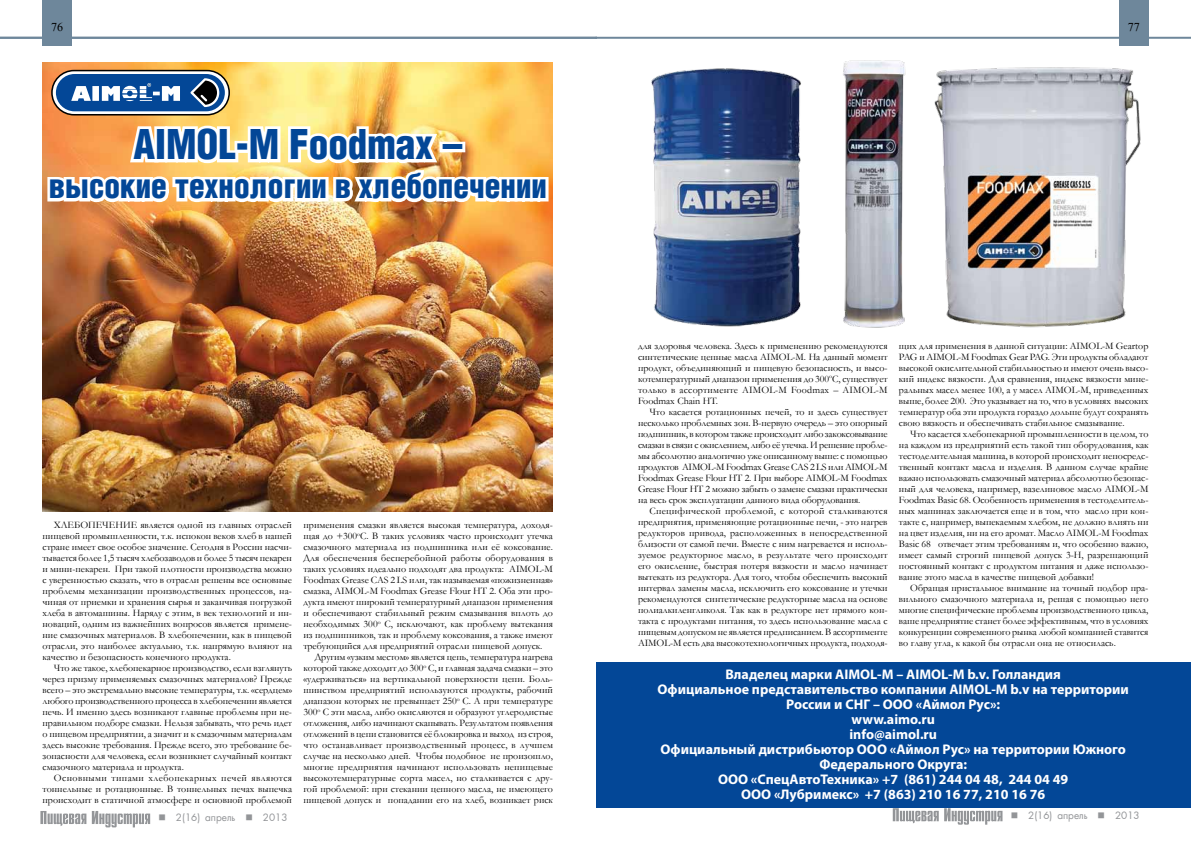
<style>
.page{position:relative;width:1191px;height:842px;background:#fff}
.page>*{position:absolute;margin:0;border:0;box-sizing:border-box;transform-origin:0 0}
.t1{font:900 condensed 40px "Lozen";color:#034797}
.t2{font:900 condensed 33px "Lozen";color:#034797;scale:.95 1}
.t3{font:700 14px/15px "Myriad Pro";color:#fff;text-align:center}
.t4{font:12px "Times New Roman";color:#000}
.t5{font:10px/11px "Garamond";color:#000;text-align:justify}
.t6{font:10px "AG Futura";color:#939598}
</style>
<div class="page">
<svg style="left:40px;top:811px;width:110px;height:16px"></svg>
<svg style="left:892px;top:808px;width:110px;height:17px"></svg>
<div style="left:43px;top:0;width:29px;height:45px;background:#6e879b"></div>
<div style="left:1118px;top:0;width:30px;height:45px;background:#6e879b"></div>
<hr style="left:595px;top:37px;width:596px;height:2px;background:#6e879b">
<hr style="left:0;top:37px;width:597px;height:2px;background:#6e879b">
<div style="left:596px;top:662px;width:595px;height:145px;background:#034797"></div>
<img style="left:43px;top:62px;width:510px;height:449px">
<img style="left:44px;top:70px;width:507px;height:177px">
<img style="left:843px;top:60px;width:63px;height:268px">
<img style="left:651px;top:68px;width:150px;height:259px">
<img style="left:934px;top:67px;width:207px;height:261px">
<p class="t4" style="left:51px;top:19px;width:13px">76</p>
<p class="t4" style="left:1127px;top:19px;width:13px">77</p>
<h1 class="t1" style="left:133px;top:121px;width:330px">AIMOL-M Foodmax –</h1>
<h2 class="t2" style="left:49px;top:167px;width:525px">высокие технологии в хлебопечении</h2>
<p class="t5" style="left:43px;top:519px;width:251px;text-indent:11px">ХЛЕБОПЕЧЕНИЕ является одной из главных отраслей пищевой промышленности, т.к. испокон веков хлеб в нашей стране имеет свое особое значение. Сегодня в России насчи&shy;тывается более 1,5 тысяч хлебозаводов и более 5 тысяч пекарен и мини-пекарен. При такой плотности производства можно с уверенностью сказать, что в отрасли решены все основные проблемы механизации производственных процессов, на&shy;чиная от приемки и хранения сырья и заканчивая погрузкой хлеба в автомашины. Наряду с этим, в век технологий и ин&shy;новаций, одним из важнейших вопросов является примене&shy;ние смазочных материалов. В хлебопечении, как в пищевой отрасли, это наиболее актуально, т.к. напрямую влияют на качество и безопасность конечного продукта.</p>
<p class="t5" style="left:43px;top:662px;width:251px;text-indent:11px">Что же такое, хлебопекарное производство, если взглянуть через призму применяемых смазочных материалов? Прежде всего – это экстремально высокие температуры, т.к. «сердцем» любого производственного процесса в хлебопечении является печь. И именно здесь возникают главные проблемы при не&shy;правильном подборе смазки. Нельзя забывать, что речь идет о пищевом предприятии, а значит и к смазочным материалам здесь высокие требования. Прежде всего, это требование бе&shy;зопасности для человека, если возникнет случайный контакт смазочного материала и продукта.</p>
<p class="t5" style="left:43px;top:772px;width:251px;text-indent:11px">Основными типами хлебопекарных печей являются тоннельные и ротационные. В тоннельных печах выпечка происходит в статичной атмосфере и основной проблемой</p>
<p class="t5" style="left:303px;top:519px;width:251px">применения смазки является высокая температура, доходя&shy;щая до +300<sup>о</sup>С. В таких условиях часто происходит утечка смазочного материала из подшипника или её коксование.<br>Для обеспечения бесперебойной работы оборудования в таких условиях идеально подходят два продукта: AIMOL-M Foodmax Greasе CAS 2 LS или, так называемая «пожизненная» смазка, AIMOL-M Foodmax Grease Flour HT 2. Оба эти про&shy;дукта имеют широкий температурный диапазон применения и обеспечивают стабильный режим смазывания вплоть до необходимых 300<sup>о</sup> С, исключают, как проблему вытекания из подшипников, так и проблему коксования, а также имеют требующийся для предприятий отрасли пищевой допуск.</p>
<p class="t5" style="left:303px;top:651px;width:251px;text-indent:11px">Другим «узким местом» является цепь, температура нагрева которой также доходит до 300<sup>о</sup> С, и главная задача смазки – это «удерживаться» на вертикальной поверхности цепи. Боль&shy;шинством предприятий используются продукты, рабочий диапазон которых не превышает 250<sup>о</sup> С. А при температуре 300<sup>о</sup> С эти масла, либо окисляются и образуют углеродистые отложения, либо начинают скапывать. Результатом появления отложений в цепи становится её блокировка и выход из строя, что останавливает производственный процесс, в лучшем случае на несколько дней. Чтобы подобное не произошло, многие предприятия начинают использовать непищевые высокотемпературные сорта масел, но сталкивается с дру&shy;гой проблемой: при стекании цепного масла, не имеющего пищевой допуск и попадании его на хлеб, возникает риск</p>
<p class="t5" style="left:899px;top:340px;width:251px">щих для применения в данной ситуации: AIMOL-M Geartop PAG и AIMOL-M Foodmax Gear PAG. Эти продукты обладают высокой окислительной стабильностью и имеют очень высо&shy;кий индекс вязкости. Для сравнения, индекс вязкости мине&shy;ральных масел менее 100, а у масел AIMOL-M, приведенных выше, более 200. Это указывает на то, что в условиях высоких температур оба эти продукта гораздо дольше будут сохранять свою вязкость и обеспечивать стабильное смазывание.</p>
<p class="t5" style="left:899px;top:428px;width:251px;text-indent:11px">Что касается хлебопекарной промышленности в целом, то на каждом из предприятий есть такой тип оборудования, как тестоделительная машина, в которой происходит непосредс&shy;твенный контакт масла и изделия. В данном случае крайне важно использовать смазочный материал абсолютно безопас&shy;ный для человека, например, вазелиновое масло AIMOL-M Foodmax Basic 68. Особенность применения в тестоделитель&shy;ных машинах заключается еще и в том, что масло при кон&shy;такте с, например, выпекаемым хлебом, не должно влиять ни на цвет изделия, ни на его аромат. Масло AIMOL-M Foodmax Basic 68 отвечает этим требованиям и, что особенно важно, имеет самый строгий пищевой допуск 3-Н, разрешающий постоянный контакт с продуктом питания и даже использо&shy;вание этого масла в качестве пищевой добавки!</p>
<p class="t5" style="left:899px;top:582px;width:251px;text-indent:11px">Обращая пристальное внимание на точный подбор пра&shy;вильного смазочного материала и, решая с помощью него многие специфические проблемы производственного цикла, ваше предприятие станет более эффективным, что в условиях конкуренции современного рынка любой компанией ставится во главу угла, к какой бы отрасли она не относилась.</p>
<p class="t5" style="left:638px;top:340px;width:251px">для здоровья человека. Здесь к применению рекомендуются синтетические цепные масла AIMOL-M. На данный момент продукт, объединяющий и пищевую безопасность, и высо&shy;котемпературный диапазон применения до 300<sup>о</sup>С, существует только в ассортименте AIMOL-M Foodmax – AIMOL-M Foodmax Chain HT.</p>
<p class="t5" style="left:638px;top:406px;width:251px;text-indent:11px">Что касается ротационных печей, то и здесь существует несколько проблемных зон. В-первую очередь – это опорный подшипник, в котором также происходит либо закоксовывание смазки в связи с окислением, либо её утечка. И решение пробле&shy;мы абсолютно аналогично уже описанному выше: с помощью продуктов AIMOL-M Foodmax Grease CAS 2 LS или AIMOL-M Foodmax Grease Flour HT 2. При выборе AIMOL-M Foodmax Grease Flour HT 2 можно забыть о замене смазки практически на весь срок эксплуатации данного вида оборудования.</p>
<p class="t5" style="left:638px;top:505px;width:251px;text-indent:11px">Специфической проблемой, с которой сталкиваются предприятия, применяющие ротационные печи, - это нагрев редукторов привода, расположенных в непосредственной близости от самой печи. Вместе с ним нагревается и исполь&shy;зуемое редукторное масло, в результате чего происходит его окисление, быстрая потеря вязкости и масло начинает вытекать из редуктора. Для того, чтобы обеспечить высокий интервал замены масла, исключить его коксование и утечки рекомендуются синтетические редукторные масла на основе полиалкиленгликоля. Так как в редукторе нет прямого кон&shy;такта с продуктами питания, то здесь использование масла с пищевым допуском не является предписанием. В ассортименте AIMOL-M есть два высокотехнологичных продукта, подходя-</p>
<p class="t3" style="left:657px;top:666px;width:473px">Владелец марки AIMOL-M – AIMOL-M b.v. Голландия<br>Официальное представительство компании AIMOL-M b.v на территории России и СНГ – ООО «Аймол Рус»:<br>www.aimo.ru<br>info@aimol.ru<br>Официальный дистрибьютор ООО «Аймол Рус» на территории Южного Федерального Округа:<br>ООО «СпецАвтоТехника» +7 (861) 244 04 48, 244 04 49<br>ООО «Лубримекс» +7 (863) 210 16 77, 210 16 76</p>
<p class="t6" style="left:158px;top:811px;width:131px">■ 2(16) апрель ■ 2013</p>
<p class="t6" style="left:1010px;top:809px;width:131px">■ 2(16) апрель ■ 2013</p>
</div>
